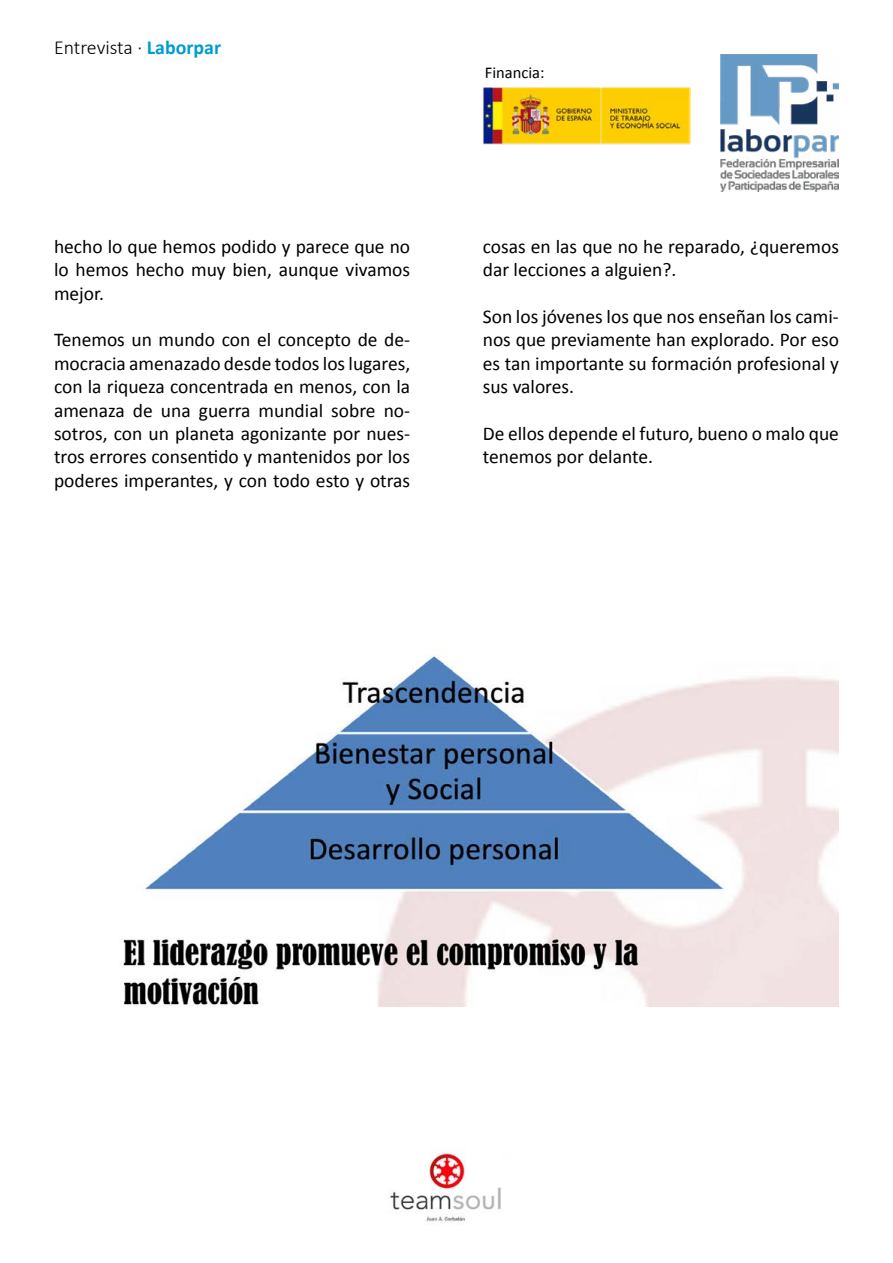
<style>
.page{position:relative;width:893px;height:1263px;background:#fff}
.page>*{position:absolute;margin:0;border:0;box-sizing:border-box;transform-origin:0 0}
.t1{font:300 19.95px "Calibri";letter-spacing:-.005em;color:#000}
.t2{font:19.5px/23.4px "Calibri";color:#000;text-align:justify}
.t3{font:16.5px "Calibri";color:#000}
.s1{font-weight:700;color:#009bd2}
</style>
<div class="page">
<img style="left:721px;top:54px;width:118px;height:138px">
<img style="left:483px;top:87px;width:207px;height:58px">
<img style="left:390px;top:1150px;width:111px;height:72px">
<img style="left:123px;top:648px;width:716px;height:358px">
<p class="t1" style="left:54px;top:35px;width:169px">Entrevista · <span class="s1">Laborpar</span></p>
<p class="t2" style="left:54px;top:234px;width:358px">hecho lo que hemos podido y parece que no lo hemos hecho muy bien, aunque vivamos mejor.</p>
<p class="t2" style="left:54px;top:327px;width:358px">Tenemos un mundo con el concepto de de&shy;mocracia amenazado desde todos los lugares, con la riqueza concentrada en menos, con la amenaza de una guerra mundial sobre no&shy;sotros, con un planeta agonizante por nues&shy;tros errores consentido y mantenidos por los poderes imperantes, y con todo esto y otras</p>
<p class="t3" style="left:485px;top:63px;width:61px">Financia:</p>
<p class="t2" style="left:483px;top:234px;width:358px">cosas en las que no he reparado, ¿queremos dar lecciones a alguien?.</p>
<p class="t2" style="left:483px;top:304px;width:358px">Son los jóvenes los que nos enseñan los cami&shy;nos que previamente han explorado. Por eso es tan importante su formación profesional y sus valores.</p>
<p class="t2" style="left:483px;top:421px;width:358px">De ellos depende el futuro, bueno o malo que tenemos por delante.</p>
</div>
